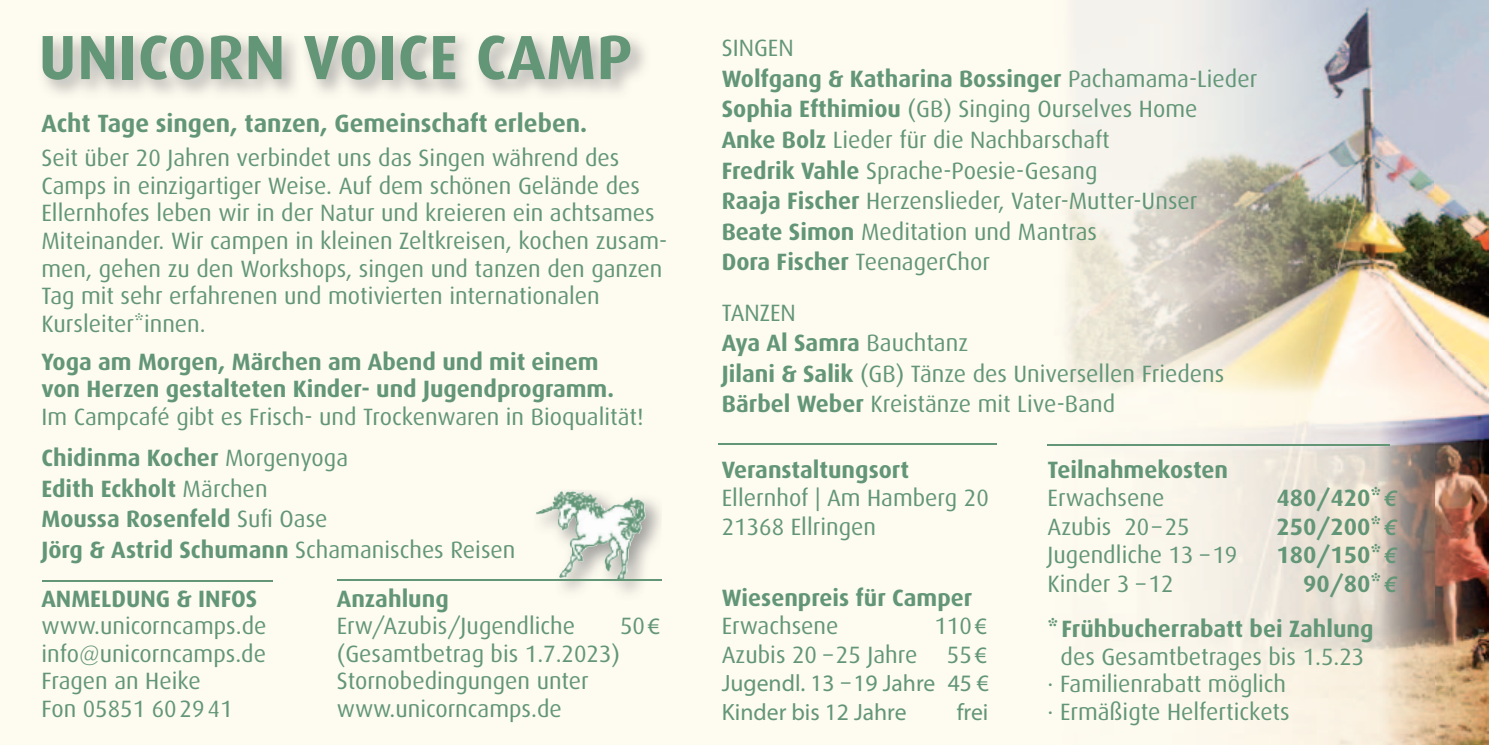
<style>
.page{position:relative;width:1489px;height:745px;background:#fff}
.page>*{position:absolute;margin:0;border:0;box-sizing:border-box;transform-origin:0 0}
.t1{font:700 62.5px "Dax";letter-spacing:.01em;color:#629677}
.t2{font:700 25px "Dax";color:#629677}
.t3{font:23.5px/27.5px "Dax";color:#629677}
.t4{font:700 23.5px/30.5px "Dax";color:#629677}
.t5{font:23.5px/28.5px "Myriad Pro";color:#629677}
.s1{font-weight:700}
.s2{font-weight:400}
.s3{font-family:"Myriad Pro"}
.s4{font-family:"Dax"}
.s5{font-family:"Myriad Pro";font-weight:600;font-style:italic}
</style>
<div class="page">
<div style="left:0;top:0;width:1433px;height:744px;background:#fefbf1"></div>
<img style="left:1433px;top:0;width:55px;height:350px">
<img style="left:1066px;top:0;width:367px;height:350px">
<img style="left:1053px;top:350px;width:435px;height:394px">
<img style="left:532px;top:491px;width:130px;height:102px">
<img style="left:536px;top:492px;width:52px;height:86px">
<hr style="left:718px;top:443px;width:278px;height:1px;background:#629677">
<hr style="left:42px;top:580px;width:231px;height:1px;background:#629677">
<hr style="left:337px;top:579px;width:324px;height:1px;background:#629677">
<hr style="left:1047px;top:444px;width:342px;height:1px;background:#629677">
<h1 class="t1" style="left:39px;top:22px;width:595px">UNICORN VOICE CAMP</h1>
<p class="t2" style="left:41px;top:109px;width:547px">Acht Tage singen, tanzen, Gemeinschaft erleben.</p>
<p class="t3" style="left:41px;top:145px;width:627px">Seit über 20 Jahren verbindet uns das Singen während des Camps in einzigartiger Weise. Auf dem schönen Gelände des Ellernhofes leben wir in der Natur und kreieren ein achtsames Miteinander. Wir campen in kleinen Zeltkreisen, kochen zusam&shy;men, gehen zu den Workshops, singen und tanzen den ganzen Tag mit sehr erfahrenen und motivierten internationalen Kursleiter*innen.</p>
<p class="t4" style="left:41px;top:348px;width:574px;line-height:27.5px">Yoga am Morgen, Märchen am Abend und mit einem von Herzen gestalteten Kinder- und Jugendprogramm.</p>
<p class="t3" style="left:41px;top:396px;width:604px;line-height:41.2px">Im Campcafé gibt es Frisch- und Trockenwaren in Bioqualität!<br><span class="s1">Chidinma Kocher</span> Morgenyoga</p>
<p class="t4" style="left:41px;top:473px;width:475px">Edith Eckholt <span class="s2">Märchen<br></span>Moussa Rosenfeld <span class="s2">Sufi Oase<br></span>Jörg &amp; Astrid Schumann <span class="s2">Schamanisches Reisen</span></p>
<p class="t4" style="left:41px;top:583px;width:217px">ANMELDUNG &amp; INFOS</p>
<p class="t3" style="left:41px;top:612px;width:226px">www.unicorncamps.de info@unicorncamps.de<br>Fragen an Heike<br>Fon 05851 60 29 41</p>
<p class="t4" style="left:337px;top:583px;width:113px">Anzahlung</p>
<p class="t3" style="left:337px;top:612px;width:240px">Erw/Azubis/Jugendliche</p>
<p class="t3" style="left:337px;top:612px;width:325px;text-indent:283px">50 <span class="s3">€ </span>(Gesamtbetrag bis 1.7.2023)<br>Stornobedingungen unter www.unicorncamps.de</p>
<p class="t3" style="left:721px;top:33px;width:537px;line-height:30.5px">SINGEN<br><span class="s1">Wolfgang &amp; Katharina Bossinger</span> Pachamama-Lieder <span class="s1">Sophia Efthimiou</span> (GB) Singing Ourselves Home<br><span class="s1">Anke Bolz</span> Lieder für die Nachbarschaft<br><span class="s1">Fredrik Vahle</span> Sprache-Poesie-Gesang<br><span class="s1">Raaja Fischer</span> Herzenslieder, Vater-Mutter-Unser <span class="s1">Beate Simon</span> Meditation und Mantras<br><span class="s1">Dora Fischer</span> TeenagerChor</p>
<p class="t3" style="left:721px;top:297px;width:504px;line-height:30.5px">TANZEN<br><span class="s1">Aya Al Samra</span> Bauchtanz<br><span class="s1">Jilani &amp; Salik</span> (GB) Tänze des Universellen Friedens<br><span class="s1">Bärbel Weber</span> Kreistänze mit Live-Band</p>
<p class="t4" style="left:721px;top:454px;width:189px">Veranstaltungsort</p>
<p class="t3" style="left:721px;top:483px;width:268px;line-height:28.5px">Ellernhof | Am Hamberg 20<br>21368 Ellringen</p>
<p class="t4" style="left:721px;top:582px;width:252px">Wiesenpreis für Camper</p>
<p class="t3" style="left:721px;top:612px;width:118px">Erwachsene</p>
<p class="t3" style="left:721px;top:611px;width:267px;line-height:28.5px;text-align:right">110 <span class="s3">€<br></span>Azubis 20 – 25 Jahre 55 <span class="s3">€</span></p>
<p class="t5" style="left:721px;top:668px;width:269px">Jugendl. 13 <span class="s4">–</span> 19 Jahre 45 €<br>Kinder bis 12 Jahre</p>
<p class="t5" style="left:956px;top:697px;width:33px">frei</p>
<p class="t4" style="left:1047px;top:454px;width:182px">Teilnahmekosten</p>
<p class="t3" style="left:1047px;top:484px;width:118px">Erwachsene</p>
<p class="t4" style="left:1276px;top:482px;width:121px">480/420*<span class="s5">€</span></p>
<p class="t3" style="left:1047px;top:512px;width:144px">Azubis 20 – 25</p>
<p class="t4" style="left:1276px;top:511px;width:121px">250/200*<span class="s5">€</span></p>
<p class="t3" style="left:1047px;top:541px;width:191px">Jugendliche 13 – 19</p>
<p class="t4" style="left:1276px;top:539px;width:121px">180/150* <span class="s5">€</span></p>
<p class="t3" style="left:1047px;top:569px;width:127px">Kinder 3 – 12</p>
<p class="t4" style="left:1047px;top:561px;width:350px;line-height:45px;text-indent:256px">90/80*<span class="s5">€ </span>* Frühbucherrabatt bei Zahlung</p>
<p class="t3" style="left:1047px;top:642px;width:318px;text-indent:13px">des Gesamtbetrages bis 1.5.23 . Familienrabatt möglich<br>. Ermäßigte Helfertickets</p>
</div>
